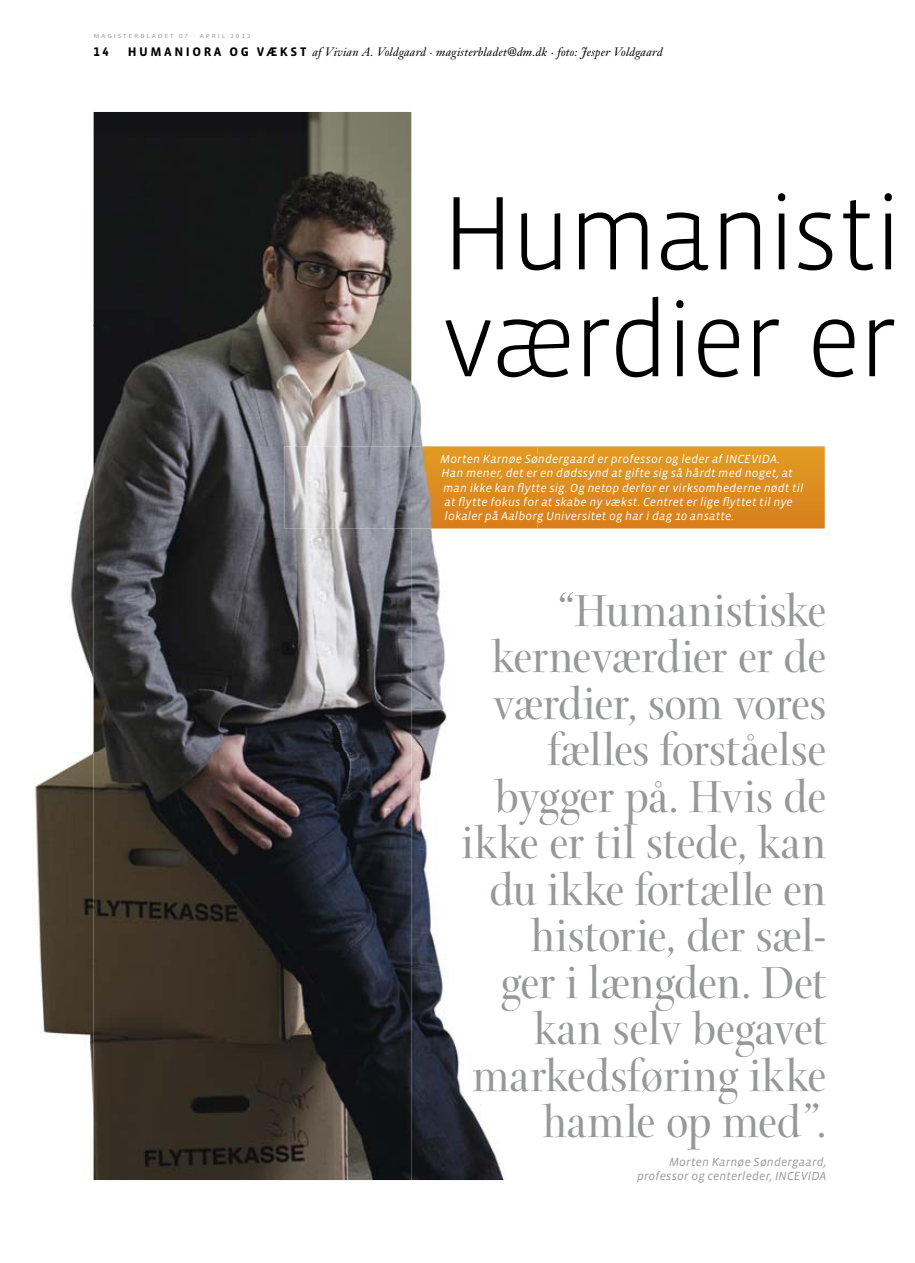
<style>
.page{position:relative;width:915px;height:1263px;background:#fff}
.page>*{position:absolute;margin:0;border:0;box-sizing:border-box;transform-origin:0 0}
.t1{font:300 106.95px/106.9px "Vista Sans OT";letter-spacing:-.035em;color:#000}
.t2{font:48.6px/46.5px "Arepo";letter-spacing:-.005em;color:#979898;text-align:right}
.t3{font:700 12.75px "Vista Sans OT";color:#000}
.t4{font:italic 12px/14.2px "Vista Sans OT";letter-spacing:.015em;color:#fff}
.t5{font:italic 12px "Janson Text";letter-spacing:.02em;color:#000}
.t6{font:italic 12px/14.2px "Vista Sans OT";letter-spacing:.015em;color:#979898;text-align:right}
.t7{font:6px "Vista Sans OT";letter-spacing:.25em;color:#979898;scale:1.2 1}
.s1{font-family:"Vista Sans OT";font-weight:700;font-style:normal;font-size:12.75px}
</style>
<div class="page">
<svg style="left:537px;top:446px;width:287px;height:82px;background:#dc8d21"></svg>
<img style="left:35px;top:112px;width:59px;height:1068px">
<img style="left:411px;top:112px;width:126px;height:1068px">
<img style="left:94px;top:112px;width:317px;height:1068px">
<img style="left:284px;top:446px;width:253px;height:82px">
<img style="left:440px;top:454px;width:97px;height:12px">
<img style="left:442px;top:468px;width:95px;height:12px">
<img style="left:443px;top:483px;width:94px;height:11px">
<img style="left:444px;top:497px;width:93px;height:11px">
<img style="left:445px;top:511px;width:92px;height:12px">
<p class="t7" style="left:94px;top:33px;width:132px">MAGISTERBLADET 07 · APRIL 2012</p>
<p class="t3" style="left:94px;top:47px;width:17px">14</p>
<p class="t5" style="left:128px;top:47px;width:536px"><span class="s1">H U M A N I O R A O G V Æ K S T</span> af Vivian A. Voldgaard · magisterbladet@dm.dk · foto: Jesper Voldgaard</p>
<h1 class="t1" style="left:441px;top:184px;width:462px">Humanisti værdier er</h1>
<p class="t4" style="left:440px;top:452px;width:365px">Morten Karnøe Søndergaard er professor og leder af INCEVIDA.<br>Han mener, det er en dødssynd at gifte sig så hårdt med noget, at man ikke kan flytte sig. Og netop derfor er virksomhederne nødt til at flytte fokus for at skabe ny vækst. Centret er lige flyttet til nye lokaler på Aalborg Universitet og har i dag 10 ansatte.</p>
<h2 class="t2" style="left:462px;top:594px;width:366px">“Humanistiske kerneværdier er de værdier, som vores fælles forståelse bygger på. Hvis de ikke er til stede, kan du ikke fortælle en historie, der sæl-<br>ger i længden. Det kan selv begavet markeds føring ikke hamle op med”.</h2>
<p class="t6" style="left:636px;top:1155px;width:191px">Morten Karnøe Søndergaard, professor og centerleder, INCEVIDA</p>
</div>
